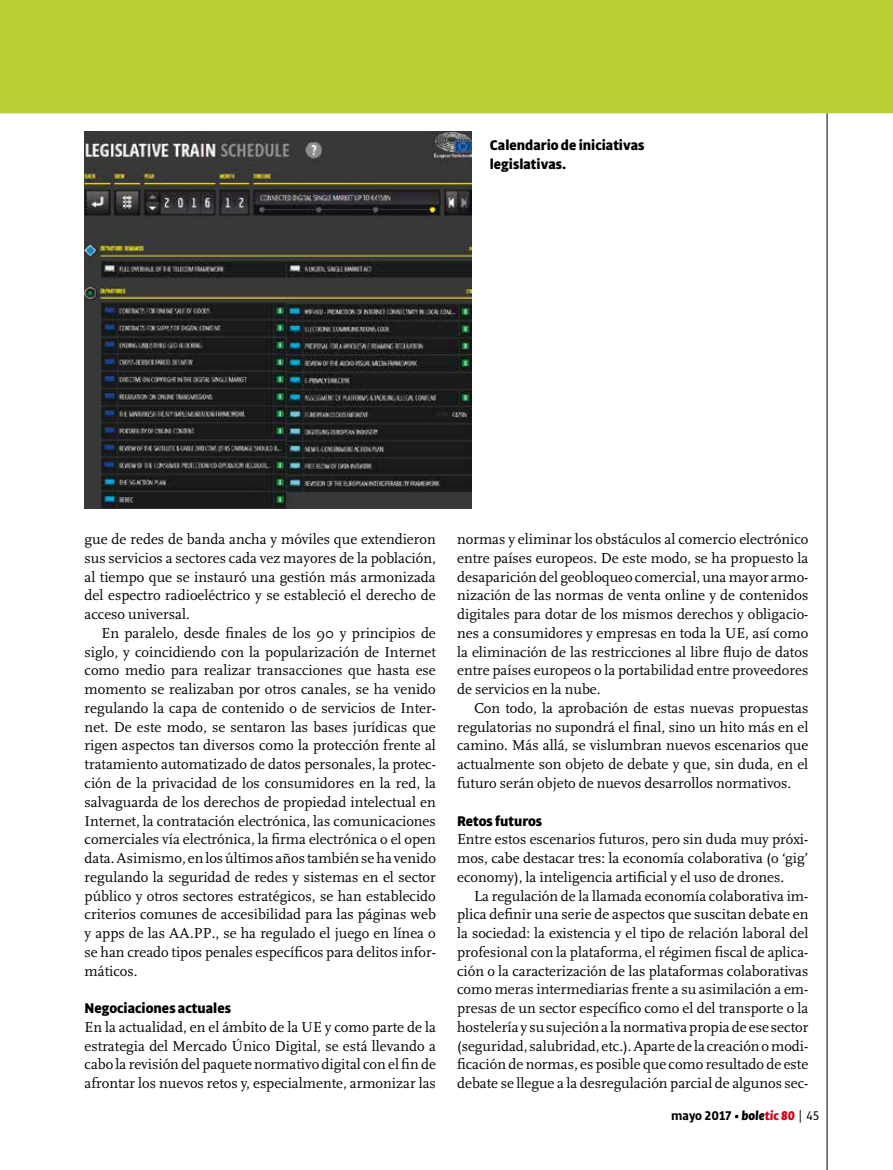
<style>
.page{position:relative;width:893px;height:1170px;background:#fff}
.page>*{position:absolute;margin:0;border:0;box-sizing:border-box;transform-origin:0 0}
.t1{font:15px/18.8px "Scala";color:#000;text-align:justify}
.t2{font:900 15px/18.8px "Bulo";color:#000}
.t3{font:700 13.5px "Bulo";color:#000}
.s1{font-weight:900;font-style:italic}
.s2{font-weight:900;font-style:italic;color:#d10019}
.s3{font-family:"Benton Gothic";font-weight:400}
.s4{font-weight:400}
</style>
<div class="page">
<hr style="left:827px;top:0;width:1px;height:1169px;background:#000">
<div style="left:0;top:0;width:893px;height:113px;background:#bccf35"></div>
<img style="left:84px;top:131px;width:387px;height:377px">
<p class="t2" style="left:490px;top:136px;width:156px">Calendario de iniciativas legislativas.</p>
<p class="t1" style="left:85px;top:530px;width:353px">gue de redes de banda ancha y móviles que extendieron sus servicios a sectores cada vez mayores de la población, al tiempo que se instauró una gestión más armonizada del espectro radioeléctrico y se estableció el derecho de acceso universal.</p>
<p class="t1" style="left:85px;top:624px;width:353px;text-indent:17px">En paralelo, desde finales de los 90 y principios de siglo, y coincidiendo con la popularización de Internet como medio para realizar transacciones que hasta ese momento se realizaban por otros canales, se ha venido regulando la capa de contenido o de servicios de Inter&shy;net. De este modo, se sentaron las bases jurídicas que rigen aspectos tan diversos como la protección frente al tratamiento automatizado de datos personales, la protec&shy;ción de la privacidad de los consumidores en la red, la salvaguarda de los derechos de propiedad intelectual en Internet, la contratación electrónica, las comunicaciones comerciales vía electrónica, la firma electrónica o el open data. Asimismo, en los últimos años también se ha venido regulando la seguridad de redes y sistemas en el sector público y otros sectores estratégicos, se han establecido criterios comunes de accesibilidad para las páginas web y apps de las AA.PP., se ha regulado el juego en línea o se han creado tipos penales específicos para delitos infor&shy;máticos.</p>
<p class="t2" style="left:85px;top:998px;width:148px">Negociaciones actuales</p>
<p class="t1" style="left:85px;top:1017px;width:353px">En la actualidad, en el ámbito de la UE y como parte de la estrategia del Mercado Único Digital, se está llevando a cabo la revisión del paquete normativo digital con el fin de afrontar los nuevos retos y, especialmente, armonizar las</p>
<p class="t1" style="left:457px;top:530px;width:353px">normas y eliminar los obstáculos al comercio electrónico entre países europeos. De este modo, se ha propuesto la desaparición del geobloqueo comercial, una mayor armo&shy;nización de las normas de venta online y de contenidos digitales para dotar de los mismos derechos y obligacio&shy;nes a consumidores y empresas en toda la UE, así como la eliminación de las restricciones al libre flujo de datos entre países europeos o la portabilidad entre proveedores de servicios en la nube.</p>
<p class="t1" style="left:457px;top:699px;width:353px;text-indent:17px">Con todo, la aprobación de estas nuevas propuestas regulatorias no supondrá el final, sino un hito más en el camino. Más allá, se vislumbran nuevos escenarios que actualmente son objeto de debate y que, sin duda, en el futuro serán objeto de nuevos desarrollos normativos.</p>
<p class="t2" style="left:457px;top:811px;width:87px">Retos futuros</p>
<p class="t1" style="left:457px;top:830px;width:353px">Entre estos escenarios futuros, pero sin duda muy próxi&shy;mos, cabe destacar tres: la economía colaborativa (o ‘gig’ economy), la inteligencia artificial y el uso de drones.</p>
<p class="t1" style="left:457px;top:886px;width:353px;text-indent:17px">La regulación de la llamada economía colaborativa im&shy;plica definir una serie de aspectos que suscitan debate en la sociedad: la existencia y el tipo de relación laboral del profesional con la plataforma, el régimen fiscal de aplica&shy;ción o la caracterización de las plataformas colaborativas como meras intermediarias frente a su asimilación a em&shy;presas de un sector específico como el del transporte o la hostelería y su sujeción a la normativa propia de ese sector (seguridad, salubridad, etc.). Aparte de la creación o modi&shy;ficación de normas, es posible que como resultado de este debate se llegue a la desregulación parcial de algunos sec-</p>
<p class="t3" style="left:671px;top:1106px;width:150px">mayo 2017 <span class="s1">• bole</span><span class="s2">tic 80</span> <span class="s3">|</span> <span class="s4">45</span></p>
</div>
